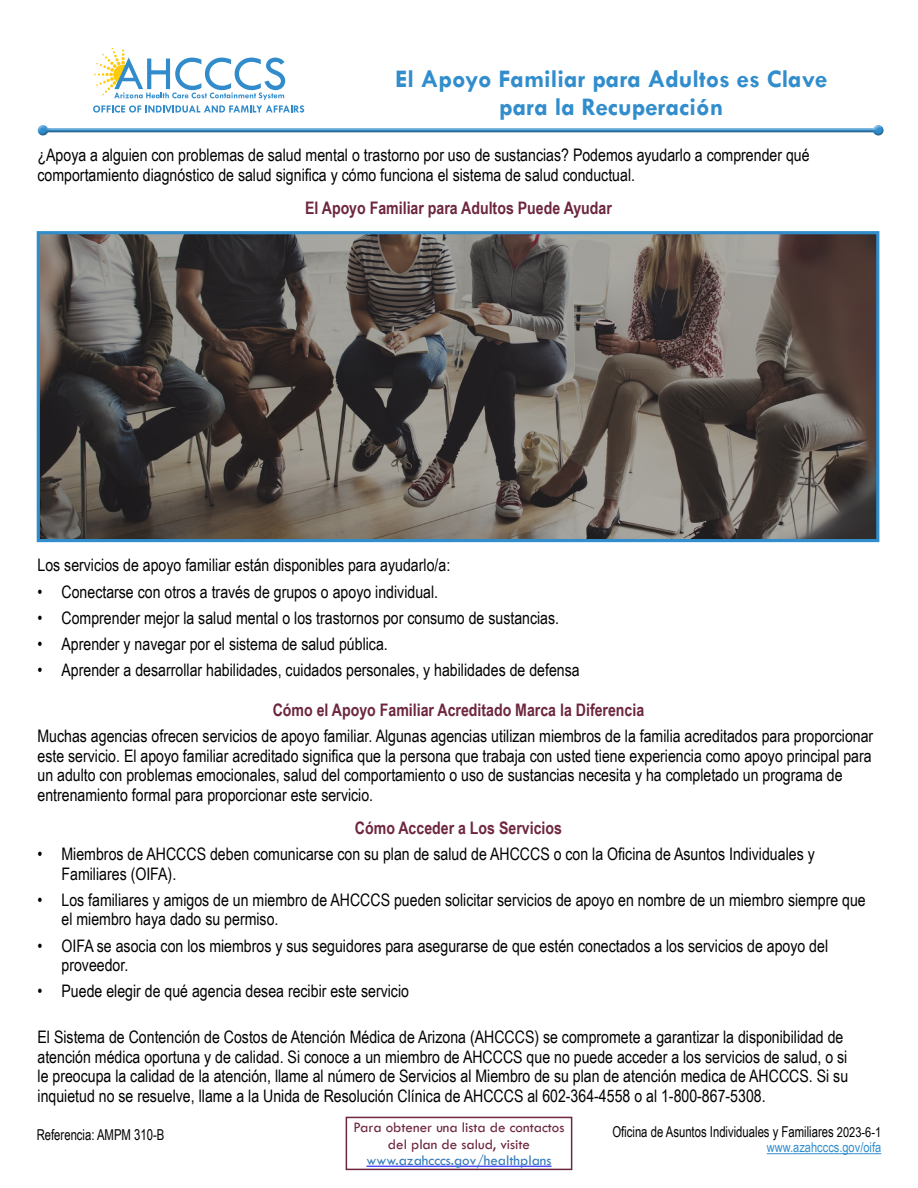
<style>
.page{position:relative;width:918px;height:1188px;background:#fff}
.page>*{position:absolute;margin:0;border:0;box-sizing:border-box;transform-origin:0 0}
.t1{font:700 25.5px/28.5px "Tw Cen";color:#318dcc;text-align:center}
.t2{font:17.25px/19.5px "Arial Narrow";color:#000}
.t3{font:700 17.25px "Arial Narrow";color:#6d263e}
.t4{font:15px "Arial Narrow";color:#000;scale:.92 1}
.t5{font:15px/16.5px "Tw Cen";color:#6d263e;text-align:center}
.t6{font:15px "Tw Cen";color:#367dba}
.t7{font:13.5px "Arial Narrow";color:#318dcc}
.s1{font-size:13.5px}
</style>
<div class="page">
<svg style="left:93px;top:48px;width:211px;height:65px"></svg>
<div style="left:37px;top:126px;width:847px;height:12px;background:#231f20;opacity:.34"></div>
<hr style="left:767px;top:1153px;width:114px;height:1px;background:#318dcc">
<img style="left:41px;top:235px;width:834px;height:303px">
<div style="left:37px;top:231px;width:842px;height:311px;border:3px solid #318dcc"></div>
<hr style="left:366px;top:1166px;width:186px;height:1px;background:#00f">
<div style="left:346px;top:1117px;width:226px;height:53px;border:2px solid #6d263e"></div>
<p class="t1" style="left:395px;top:64px;width:433px">El Apoyo Familiar para Adultos es Clave para la Recuperación</p>
<p class="t2" style="left:38px;top:145px;width:774px">¿Apoya a alguien con problemas de salud mental o trastorno por uso de sustancias? Podemos ayudarlo a comprender qué comportamiento diagnóstico de salud significa y cómo funciona el sistema de salud conductual.</p>
<p class="t3" style="left:305px;top:194px;width:308px">El Apoyo Familiar para Adultos Puede Ayudar</p>
<p class="t2" style="left:38px;top:555px;width:414px">Los servicios de apoyo familiar están disponibles para ayudarlo/a:</p>
<p class="t2" style="left:38px;top:581px;width:402px">• Conectarse con otros a través de grupos o apoyo individual.</p>
<p class="t2" style="left:38px;top:607px;width:523px">• Comprender mejor la salud mental o los trastornos por consumo de sustancias.</p>
<p class="t2" style="left:38px;top:634px;width:352px">• Aprender y navegar por el sistema de salud pública.</p>
<p class="t2" style="left:38px;top:660px;width:544px">• Aprender a desarrollar habilidades, cuidados personales, y habilidades de defensa</p>
<p class="t3" style="left:273px;top:697px;width:373px">Cómo el Apoyo Familiar Acreditado Marca la Diferencia</p>
<p class="t2" style="left:38px;top:726px;width:837px">Muchas agencias ofrecen servicios de apoyo familiar. Algunas agencias utilizan miembros de la familia acreditados para proporcionar este servicio. El apoyo familiar acreditado significa que la persona que trabaja con usted tiene experiencia como apoyo principal para un adulto con problemas emocionales, salud del comportamiento o uso de sustancias necesita y ha completado un programa de entrenamiento formal para proporcionar este servicio.</p>
<p class="t3" style="left:355px;top:815px;width:209px">Cómo Acceder a Los Servicios</p>
<p class="t2" style="left:62px;top:844px;width:755px;text-indent:-24px">• Miembros de AHCCCS deben comunicarse con su plan de salud de AHCCCS o con la Oficina de Asuntos Individuales y<br>Familiares (OIFA).</p>
<p class="t2" style="left:62px;top:889px;width:806px;text-indent:-24px">• Los familiares y amigos de un miembro de AHCCCS pueden solicitar servicios de apoyo en nombre de un miembro siempre que el miembro haya dado su permiso.</p>
<p class="t2" style="left:62px;top:935px;width:768px;text-indent:-24px">• OIFA se asocia con los miembros y sus seguidores para asegurarse de que estén conectados a los servicios de apoyo del proveedor.</p>
<p class="t2" style="left:38px;top:981px;width:373px">• Puede elegir de qué agencia desea recibir este servicio</p>
<p class="t2" style="left:38px;top:1027px;width:812px">El Sistema de Contención de Costos de Atención Médica de Arizona (AHCCCS) se compromete a garantizar la disponibilidad de atención médica oportuna y de calidad. Si conoce a un miembro de AHCCCS que no puede acceder a los servicios de salud, o si le preocupa la calidad de la atención, llame al número de Servicios al Miembro de su plan de atención medica de AHCCCS. Si su inquietud no se resuelve, llame a la Unida de Resolución Clínica de AHCCCS al 602-364-4558 o al 1-800-867-5308.</p>
<p class="t4" style="left:612px;top:1120px;width:294px">Oficina de Asuntos Individuales y Familiares <span class="s1">2023-6-1</span></p>
<p class="t7" style="left:767px;top:1138px;width:116px">www.azahcccs.gov/oifa</p>
<p class="t4" style="left:37px;top:1123px;width:140px">Referencia: AMPM 310-B</p>
<p class="t5" style="left:354px;top:1119px;width:212px">Para obtener una lista de contactos del plan de salud, visite</p>
<p class="t6" style="left:366px;top:1151px;width:187px">www.azahcccs.gov/healthplans</p>
</div>
